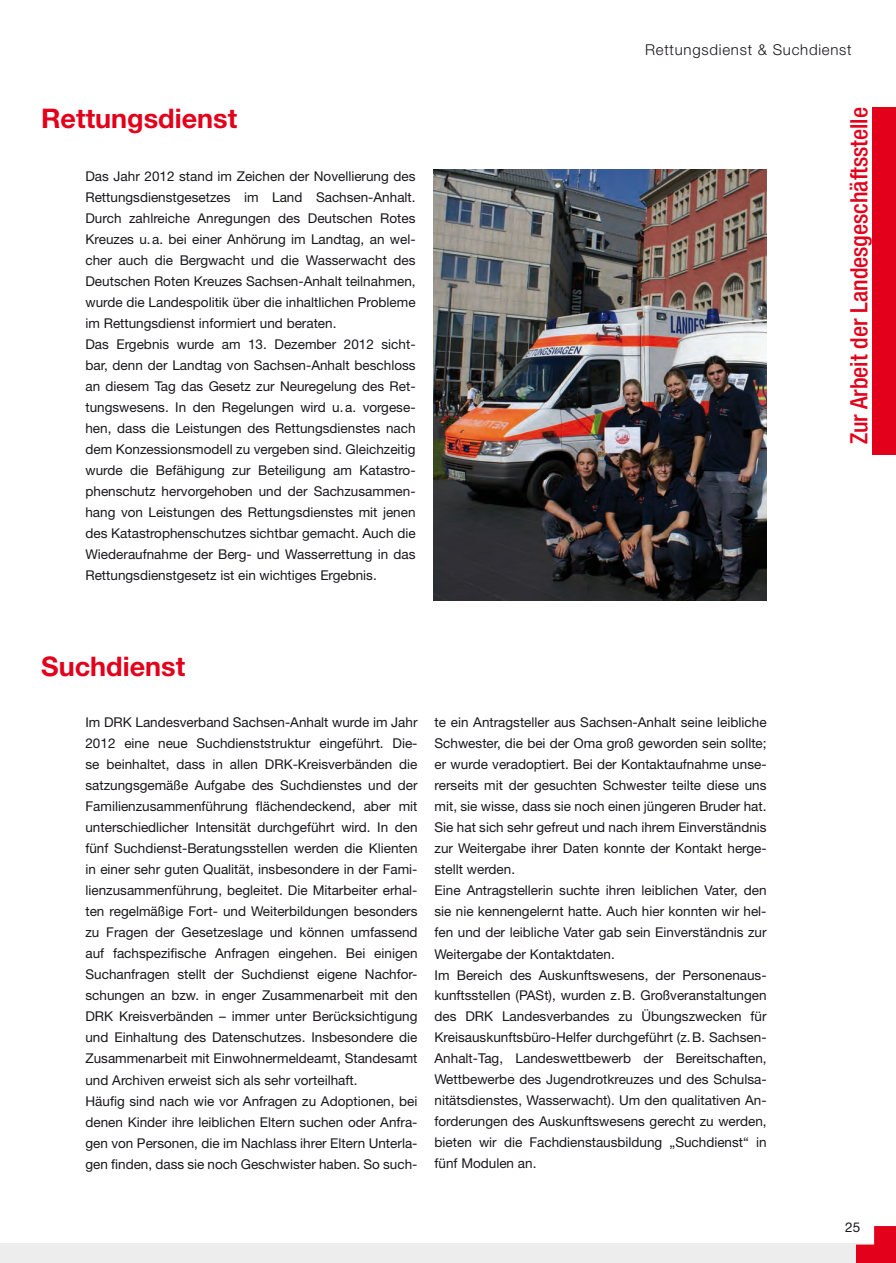
<style>
.page{position:relative;width:896px;height:1263px;background:#fff}
.page>*{position:absolute;margin:0;border:0;box-sizing:border-box;transform-origin:0 0}
.Head{font:700 27px "Helvetica Neue";color:#e2001a}
.Head-2{font:500 condensed 24px "Helvetica Neue";color:#e2001a}
.t1{font:300 15px "Helvetica Neue";letter-spacing:.05em;color:#1a171c}
.t2{font:13.5px/21px "Helvetica Neue";color:#1a171c;text-align:justify}
</style>
<div class="page">
<div style="left:1px;top:1242px;width:894px;height:20px;background:#ededee"></div>
<div style="left:872px;top:107px;width:23px;height:348px;background:#e2001a"></div>
<img style="left:433px;top:170px;width:333px;height:430px">
<svg style="left:0;top:1242px;width:2px;height:21px"></svg>
<svg style="left:855px;top:1226px;width:41px;height:37px"></svg>
<p class="Head" style="left:41px;top:102px;width:197px">Rettungsdienst</p>
<p class="t2" style="left:85px;top:165px;width:331px">Das Jahr 2012 stand im Zeichen der Novellierung des Rettungsdienstgesetzes im Land Sachsen-Anhalt.<br>Durch zahlreiche Anregungen des Deutschen Rotes Kreuzes u.a. bei einer Anhörung im Landtag, an wel&shy;cher auch die Bergwacht und die Wasserwacht des Deutschen Roten Kreuzes Sachsen-Anhalt teilnahmen, wurde die Landespolitik über die inhaltlichen Probleme im Rettungsdienst informiert und beraten.</p>
<p class="t2" style="left:85px;top:333px;width:331px">Das Ergebnis wurde am 13. Dezember 2012 sicht&shy;bar, denn der Landtag von Sachsen-Anhalt beschloss an diesem Tag das Gesetz zur Neuregelung des Ret&shy;tungswesens. In den Regelungen wird u.a. vorgese&shy;hen, dass die Leistungen des Rettungsdienstes nach dem Konzessionsmodell zu vergeben sind. Gleichzeitig wurde die Befähigung zur Beteiligung am Katastro&shy;phenschutz hervorgehoben und der Sachzusammen&shy;hang von Leistungen des Rettungsdienstes mit jenen des Katastrophenschutzes sichtbar gemacht. Auch die Wiederaufnahme der Berg- und Wasserrettung in das Rettungsdienstgesetz ist ein wichtiges Ergebnis.</p>
<p class="t1" style="left:645px;top:41px;width:208px">Rettungsdienst &amp; Suchdienst</p>
<p class="t1" style="left:578px;top:41px;width:263px">Zur Arbeit der Lan esgeschäftsstelle</p>
<p class="Head-2" style="left:844px;top:444px;width:339px;rotate:-90deg">Zur Arbeit der Landesgeschäftsstelle</p>
<p class="Head" style="left:41px;top:649px;width:146px">Suchdienst</p>
<p class="t2" style="left:85px;top:711px;width:333px">Im DRK Landesverband Sachsen-Anhalt wurde im Jahr 2012 eine neue Suchdienststruktur eingeführt. Die&shy;se beinhaltet, dass in allen DRK-Kreisverbänden die satzungsgemäße Aufgabe des Suchdienstes und der Familienzusammenführung flächendeckend, aber mit unterschiedlicher Intensität durchgeführt wird. In den fünf Suchdienst-Beratungsstellen werden die Klienten in einer sehr guten Qualität, insbesondere in der Fami&shy;lienzusammenführung, begleitet. Die Mitarbeiter erhal&shy;ten regelmäßige Fort- und Weiterbildungen besonders zu Fragen der Gesetzeslage und können umfassend auf fachspezifische Anfragen eingehen. Bei einigen Suchanfragen stellt der Suchdienst eigene Nachfor&shy;schungen an bzw. in enger Zusammenarbeit mit den DRK Kreisverbänden – immer unter Berücksichtigung und Einhaltung des Datenschutzes. Insbesondere die Zusammenarbeit mit Einwohnermeldeamt, Standesamt und Archiven erweist sich als sehr vorteilhaft.</p>
<p class="t2" style="left:85px;top:1089px;width:333px">Häufig sind nach wie vor Anfragen zu Adoptionen, bei denen Kinder ihre leiblichen Eltern suchen oder Anfra&shy;gen von Personen, die im Nachlass ihrer Eltern Unterla&shy;gen finden, dass sie noch Geschwister haben. So such-</p>
<p class="t2" style="left:434px;top:711px;width:333px">te ein Antragsteller aus Sachsen-Anhalt seine leibliche Schwester, die bei der Oma groß geworden sein sollte; er wurde veradoptiert. Bei der Kontaktaufnahme unse&shy;rerseits mit der gesuchten Schwester teilte diese uns mit, sie wisse, dass sie noch einen jüngeren Bruder hat.<br>Sie hat sich sehr gefreut und nach ihrem Einverständnis zur Weitergabe ihrer Daten konnte der Kontakt herge&shy;stellt werden.</p>
<p class="t2" style="left:434px;top:879px;width:333px">Eine Antragstellerin suchte ihren leiblichen Vater, den sie nie kennengelernt hatte. Auch hier konnten wir hel&shy;fen und der leibliche Vater gab sein Einverständnis zur Weitergabe der Kontaktdaten.</p>
<p class="t2" style="left:434px;top:963px;width:333px">Im Bereich des Auskunftswesens, der Personenaus&shy;kunftsstellen (PASt), wurden z.B. Großveranstaltungen des DRK Landesverbandes zu Übungszwecken für Kreisauskunftsbüro-Helfer durchgeführt (z.B. Sachsen-Anhalt-Tag, Landeswettbewerb der Bereitschaften, Wettbewerbe des Jugendrotkreuzes und des Schulsa&shy;nitätsdienstes, Wasserwacht). Um den qualitativen An&shy;forderungen des Auskunftswesens gerecht zu werden, bieten wir die Fachdienstausbildung „Suchdienst“ in fünf Modulen an.</p>
<p class="t2" style="left:845px;top:1216px;width:17px">25</p>
</div>
